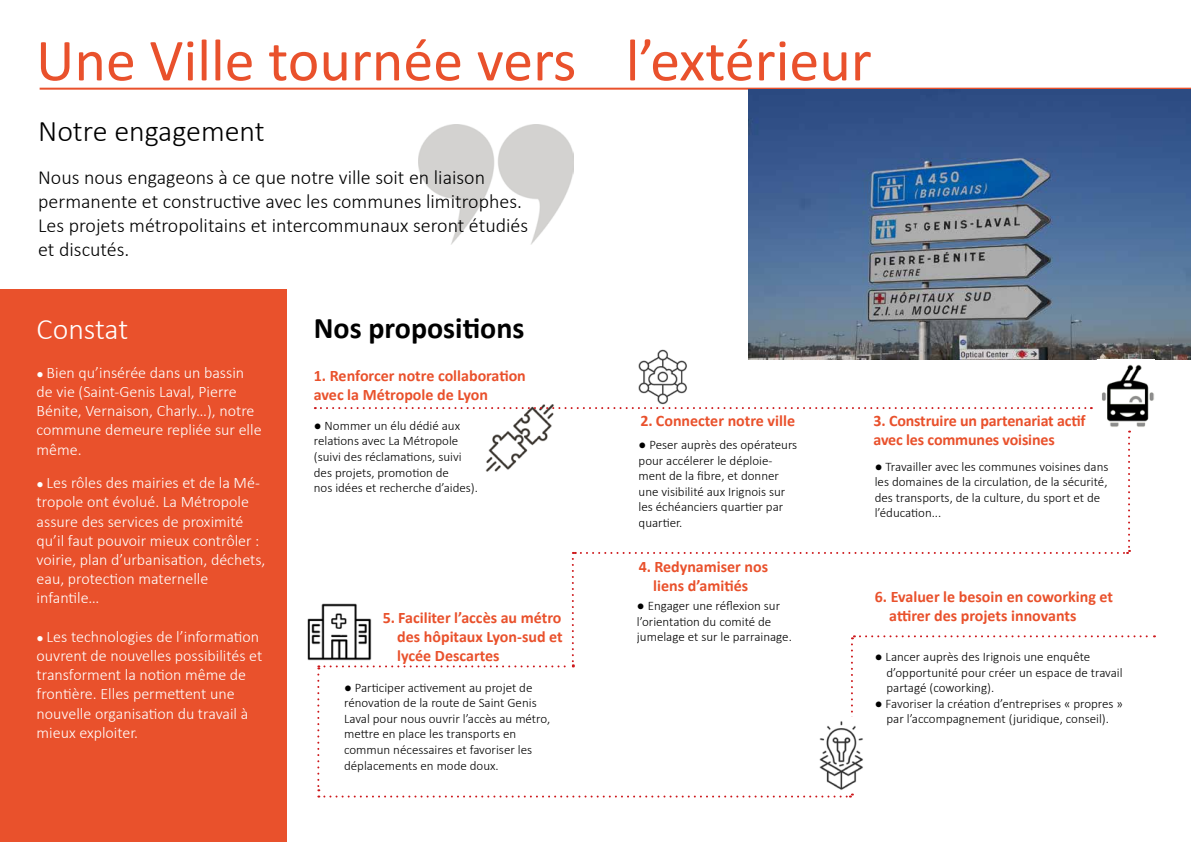
<style>
.page{position:relative;width:1191px;height:842px;background:#fff}
.page>*{position:absolute;margin:0;border:0;box-sizing:border-box;transform-origin:0 0}
.t1{font:60px "Calibri";color:#e9512c}
.t2{font:300 30px "Calibri";color:#000}
.t3{font:700 30px "Calibri";color:#000}
.t4{font:300 30px "Calibri";letter-spacing:-.005em;color:#fff}
.t5{font:300 20px/24px "Calibri";color:#000}
.t6{font:300 16px/19.2px "Calibri";color:#fff}
.t7{font:700 16px/19.2px "Calibri";color:#e9512c}
.t8{font:300 13px/15.6px "Calibri";color:#000}
.s1{font-weight:400;font-size:12px}
.s2{font-weight:400}
</style>
<div class="page">
<img style="left:418px;top:125px;width:156px;height:120px">
<div style="left:0;top:289px;width:286px;height:553px;background:#e9512c"></div>
<img style="left:513px;top:404px;width:41px;height:27px">
<img style="left:307px;top:618px;width:10px;height:43px">
<svg style="left:315px;top:407px;width:776px;height:2px"></svg>
<hr style="left:40px;top:88px;width:1151px;height:2px;background:#e9512c">
<img style="left:748px;top:89px;width:443px;height:271px">
<img style="left:1097px;top:359px;width:57px;height:68px">
<img style="left:638px;top:349px;width:49px;height:56px">
<svg style="left:317px;top:431px;width:838px;height:366px"></svg>
<h1 class="t1" style="left:36px;top:19px;width:837px">Une Ville tournée vers l’extérieur</h1>
<h2 class="t2" style="left:38px;top:112px;width:228px">Notre engagement</h2>
<h3 class="t5" style="left:38px;top:165px;width:491px">Nous nous engageons à ce que notre ville soit en liaison permanente et constructive avec les communes limitrophes.<br>Les projets métropolitains et intercommunaux seront étudiés et discutés.</h3>
<h2 class="t4" style="left:37px;top:311px;width:93px">Constat</h2>
<p class="t6" style="left:37px;top:363px;width:226px"><span class="s1">●</span> Bien qu’insérée dans un bassin de vie (Saint-Genis Laval, Pierre<br>Bénite, Vernaison, Charly…), notre commune demeure repliée sur elle même.</p>
<p class="t6" style="left:37px;top:473px;width:230px"><span class="s1">●</span> Les rôles des mairies et de la Mé&shy;tropole ont évolué. La Métropole assure des services de proximité qu’il faut pouvoir mieux contrôler : voirie, plan d’urbanisation, déchets, eau, protection maternelle infantile…</p>
<p class="t6" style="left:37px;top:627px;width:227px"><span class="s1">●</span> Les technologies de l’information ouvrent de nouvelles possibilités et transforment la notion même de frontière. Elles permettent une nouvelle organisation du travail à mieux exploiter.</p>
<h2 class="t3" style="left:314px;top:307px;width:212px">Nos propositions</h2>
<p class="t7" style="left:314px;top:365px;width:213px">1. Renforcer notre collaboration avec la Métropole de Lyon</p>
<p class="t8" style="left:314px;top:417px;width:166px"><span class="s2">●</span> Nommer un élu dédié aux relations avec La Métropole (suivi des réclamations, suivi des projets, promotion de<br>nos idées et recherche d’aides).</p>
<p class="t7" style="left:397px;top:608px;width:167px;text-align:justify;text-indent:-14px">5. Faciliter l’accès au métro des hôpitaux Lyon-sud et lycée Descartes</p>
<p class="t8" style="left:344px;top:679px;width:208px"><span class="s2">●</span> Participer activement au projet de rénovation de la route de Saint Genis Laval pour nous ouvrir l’accès au métro, mettre en place les transports en commun nécessaires et favoriser les déplacements en mode doux.</p>
<p class="t7" style="left:640px;top:410px;width:156px">2. Connecter notre ville</p>
<p class="t8" style="left:638px;top:437px;width:160px"><span class="s2">●</span> Peser auprès des opérateurs pour accélerer le déploie&shy;ment de la fibre, et donner une visibilité aux Irignois sur les échéanciers quartier par quartier.</p>
<p class="t7" style="left:639px;top:557px;width:131px;text-align:center">4. Redynamiser nos liens d’amitiés</p>
<p class="t8" style="left:637px;top:598px;width:156px"><span class="s2">●</span> Engager une réflexion sur l’orientation du comité de jumelage et sur le parrainage.</p>
<p class="t7" style="left:873px;top:410px;width:214px">3. Construire un partenariat actif avec les communes voisines</p>
<p class="t8" style="left:874px;top:458px;width:235px"><span class="s2">●</span> Travailler avec les communes voisines dans les domaines de la circulation, de la sécurité, des transports, de la culture, du sport et de l’éducation...</p>
<p class="t7" style="left:889px;top:586px;width:225px;text-indent:-14px">6. Evaluer le besoin en coworking et attirer des projets innovants</p>
<p class="t8" style="left:886px;top:649px;width:238px;text-indent:-12px"><span class="s2">●</span> Lancer auprès des Irignois une enquête d’opportunité pour créer un espace de travail partagé (coworking).</p>
<p class="t8" style="left:874px;top:695px;width:250px;text-align:center"><span class="s2">●</span> Favoriser la création d’entreprises « propres » par l’accompagnement (juridique, conseil).</p>
</div>
